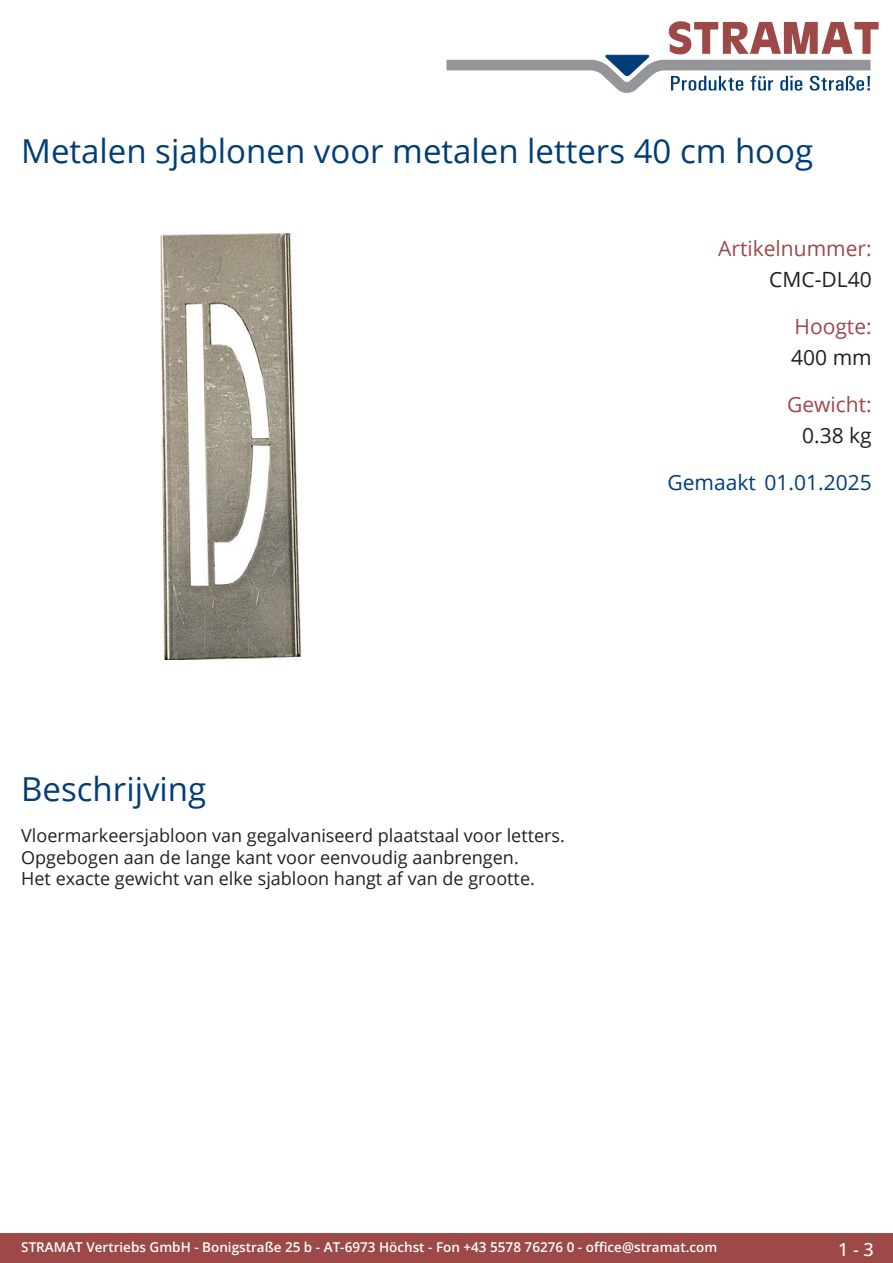
<style>
.page{position:relative;width:893px;height:1263px;background:#fff}
.page>*{position:absolute;margin:0;border:0;box-sizing:border-box;transform-origin:0 0}
.Produkttitel{font:33px "Open Sans";color:#003d78}
.TechDaten_Überschrif{font:21px "Open Sans";color:#9c4948}
.TechDaten_Inhalt{font:21px "Open Sans";color:#231f20}
.Erstellungsdatum{font:21px "Open Sans";color:#003d78}
.Beschreibung_Text{font:18px/21.6px "Open Sans";color:#231f20}
.t1{font:500 18px "Open Sans";color:#fff}
.t2{font:600 13.5px "Open Sans";color:#fff}
</style>
<div class="page">
<div style="left:0;top:1233px;width:893px;height:30px;background:#9c4948"></div>
<svg style="left:446px;top:21px;width:433px;height:72px"></svg>
<img style="left:160px;top:234px;width:142px;height:425px">
<p class="Produkttitel" style="left:21px;top:128px;width:793px">Metalen sjablonen voor metalen letters 40 cm hoog</p>
<p class="TechDaten_Überschrif" style="left:718px;top:234px;width:155px">Artikelnummer:</p>
<p class="TechDaten_Inhalt" style="left:769px;top:265px;width:104px">CMC-DL40</p>
<p class="TechDaten_Überschrif" style="left:795px;top:312px;width:79px">Hoogte:</p>
<p class="TechDaten_Inhalt" style="left:791px;top:343px;width:82px">400 mm</p>
<p class="TechDaten_Überschrif" style="left:787px;top:390px;width:86px">Gewicht:</p>
<p class="TechDaten_Inhalt" style="left:802px;top:421px;width:71px">0.38 kg</p>
<p class="Erstellungsdatum" style="left:668px;top:468px;width:206px">Gemaakt 01.01.2025</p>
<p class="Produkttitel" style="left:21px;top:766px;width:186px">Beschrijving</p>
<p class="Beschreibung_Text" style="left:21px;top:824px;width:545px">Vloermarkeersjabloon van gegalvaniseerd plaatstaal voor letters.<br>Opgebogen aan de lange kant voor eenvoudig aanbrengen.<br>Het exacte gewicht van elke sjabloon hangt af van de grootte.</p>
<p class="t2" style="left:21px;top:1238px;width:698px">STRAMAT Vertriebs GmbH - Bonigstraße 25 b - AT-6973 Höchst - Fon +43 5578 76276 0 - office@stramat.com</p>
<p class="t1" style="left:838px;top:1237px;width:37px">1 - 3</p>
</div>
